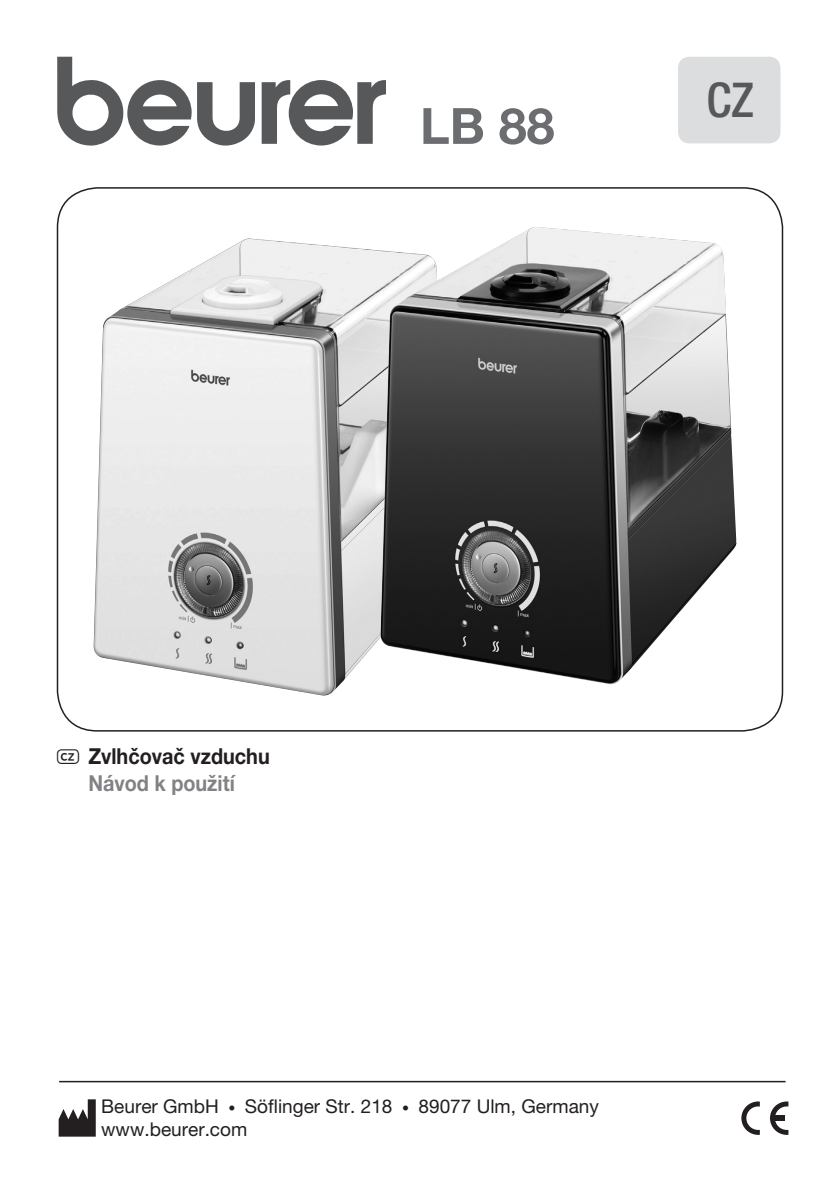
<style>
.page{position:relative;width:840px;height:1191px;background:#fff}
.page>*{position:absolute;margin:0;border:0;box-sizing:border-box;transform-origin:0 0}
.t1{font:700 50px "Helvetica Neue LT Pro";color:#6c6d70}
.t2{font:500 condensed 48px "Helvetica Neue LT Pro";color:#57585a}
.t3{font:700 22px/26.4px "Helvetica Neue LT Pro";color:#231f20;text-align:center;scale:.9 1}
.t4{font:19px/22.8px "Helvetica Neue LT Pro";color:#231f20}
.s1{font-family:"Laend Beurer 2012"}
.s2{color:#808285}
.s3{font-size:14px}
</style>
<div class="page">
<svg style="left:197px;top:82px;width:58px;height:64px"></svg>
<svg style="left:57px;top:57px;width:134px;height:89px"></svg>
<svg style="left:261px;top:80px;width:125px;height:65px"></svg>
<img style="left:94px;top:238px;width:286px;height:458px">
<img style="left:380px;top:227px;width:356px;height:457px">
<div style="left:677px;top:57px;width:103px;height:86px;background:#dcdddf;border-radius:11px"></div>
<svg style="left:770px;top:1101px;width:18px;height:33px"></svg>
<div style="left:773px;top:1115px;width:11px;height:5px;background:#231f20"></div>
<svg style="left:741px;top:1101px;width:18px;height:33px"></svg>
<hr style="left:59px;top:1080px;width:726px;height:2px;background:#231f20">
<svg style="left:59px;top:1099px;width:37px;height:37px"></svg>
<h1 class="t1" style="left:420px;top:95px;width:136px">LB 88</h1>
<h2 class="t2" style="left:706px;top:71px;width:49px">CZ</h2>
<p class="t3" style="left:57px;top:743px;width:238px"><span class="s1">z</span> Zvlhčovač vzduchu<br><span class="s2">Návod k použití</span></p>
<p class="t4" style="left:101px;top:1094px;width:499px">Beurer GmbH <span class="s3">•</span> Söflinger Str. 218 <span class="s3">•</span> 89077 Ulm, Germany www.beurer.com</p>
</div>
